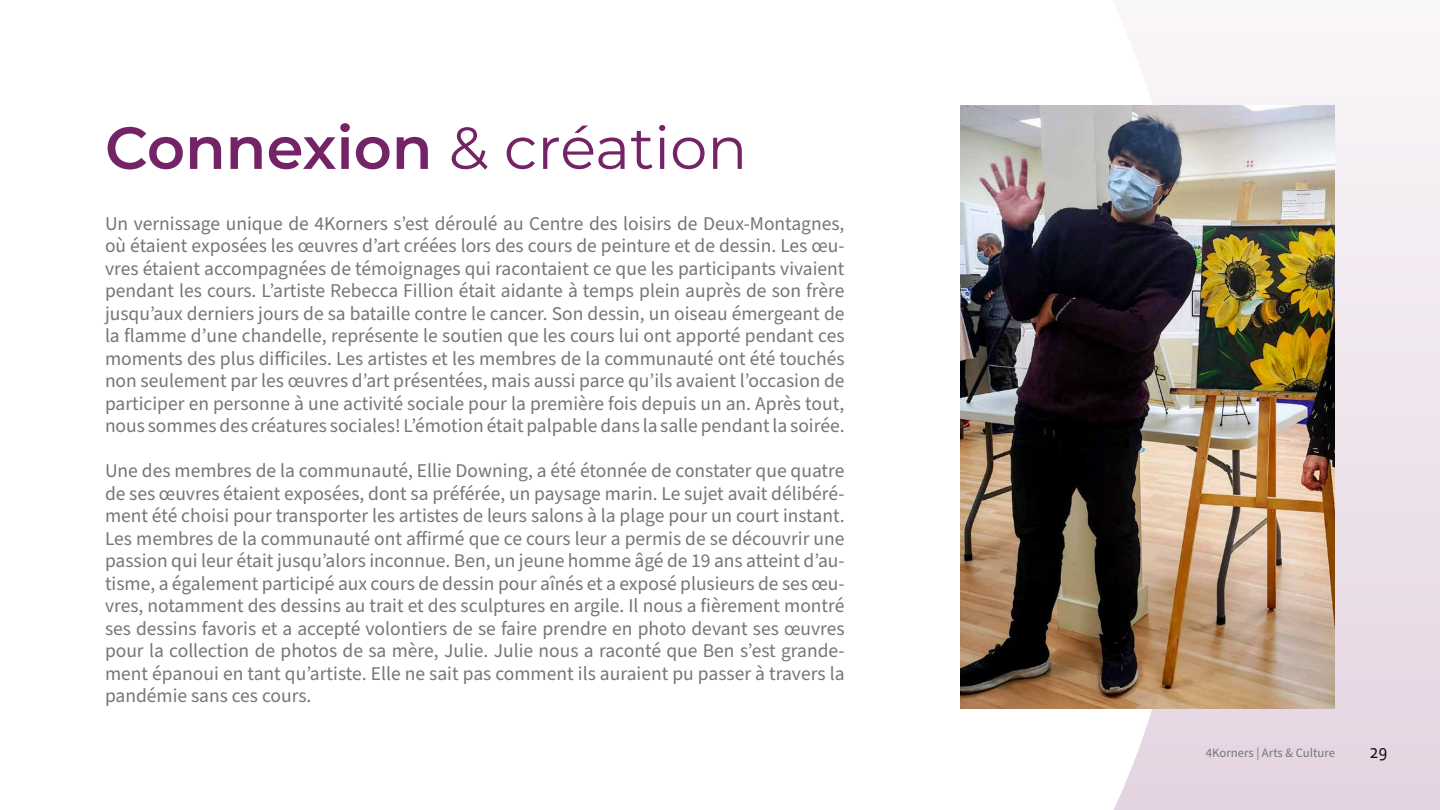
<style>
.page{position:relative;width:1440px;height:810px;background:#fff}
.page>*{position:absolute;margin:0;border:0;box-sizing:border-box;transform-origin:0 0}
.t1{font:600 59.25px "Montserrat";color:#742366}
.t2{font:19.5px/22.5px "Source Sans Pro";color:#737778;text-align:justify}
.t3{font:18px "Vista Sans OTCE";color:#000}
.t4{font:12.75px "Source Sans Pro";color:#737778}
.s1{font-weight:400}
</style>
<div class="page">
<svg style="left:1022px;top:50px;width:418px;height:760px"></svg>
<img style="left:960px;top:105px;width:375px;height:603px">
<h1 class="t1" style="left:105px;top:106px;width:644px">Connexion <span class="s1">&amp; création</span></h1>
<p class="t2" style="left:105px;top:213px;width:741px">Un vernissage unique de 4Korners s’est déroulé au Centre des loisirs de Deux-Montagnes, où étaient exposées les œuvres d’art créées lors des cours de peinture et de dessin. Les œu&shy;vres étaient accompagnées de témoignages qui racontaient ce que les participants vivaient pendant les cours. L’artiste Rebecca Fillion était aidante à temps plein auprès de son frère jusqu’aux derniers jours de sa bataille contre le cancer. Son dessin, un oiseau émergeant de la flamme d’une chandelle, représente le soutien que les cours lui ont apporté pendant ces moments des plus difficiles. Les artistes et les membres de la communauté ont été touchés non seulement par les œuvres d’art présentées, mais aussi parce qu’ils avaient l’occasion de participer en personne à une activité sociale pour la première fois depuis un an. Après tout, nous sommes des créatures sociales! L’émotion était palpable dans la salle pendant la soirée.</p>
<p class="t2" style="left:105px;top:460px;width:741px">Une des membres de la communauté, Ellie Downing, a été étonnée de constater que quatre de ses œuvres étaient exposées, dont sa préférée, un paysage marin. Le sujet avait délibéré&shy;ment été choisi pour transporter les artistes de leurs salons à la plage pour un court instant.<br>Les membres de la communauté ont affirmé que ce cours leur a permis de se découvrir une passion qui leur était jusqu’alors inconnue. Ben, un jeune homme âgé de 19 ans atteint d’au&shy;tisme, a également participé aux cours de dessin pour aînés et a exposé plusieurs de ses œu&shy;vres, notamment des dessins au trait et des sculptures en argile. Il nous a fièrement montré ses dessins favoris et a accepté volontiers de se faire prendre en photo devant ses œuvres pour la collection de photos de sa mère, Julie. Julie nous a raconté que Ben s’est grande&shy;ment épanoui en tant qu’artiste. Elle ne sait pas comment ils auraient pu passer à travers la pandémie sans ces cours.</p>
<p class="t4" style="left:1206px;top:744px;width:131px">4Korners | Arts &amp; Culture</p>
<p class="t3" style="left:1370px;top:741px;width:19px">29</p>
</div>
